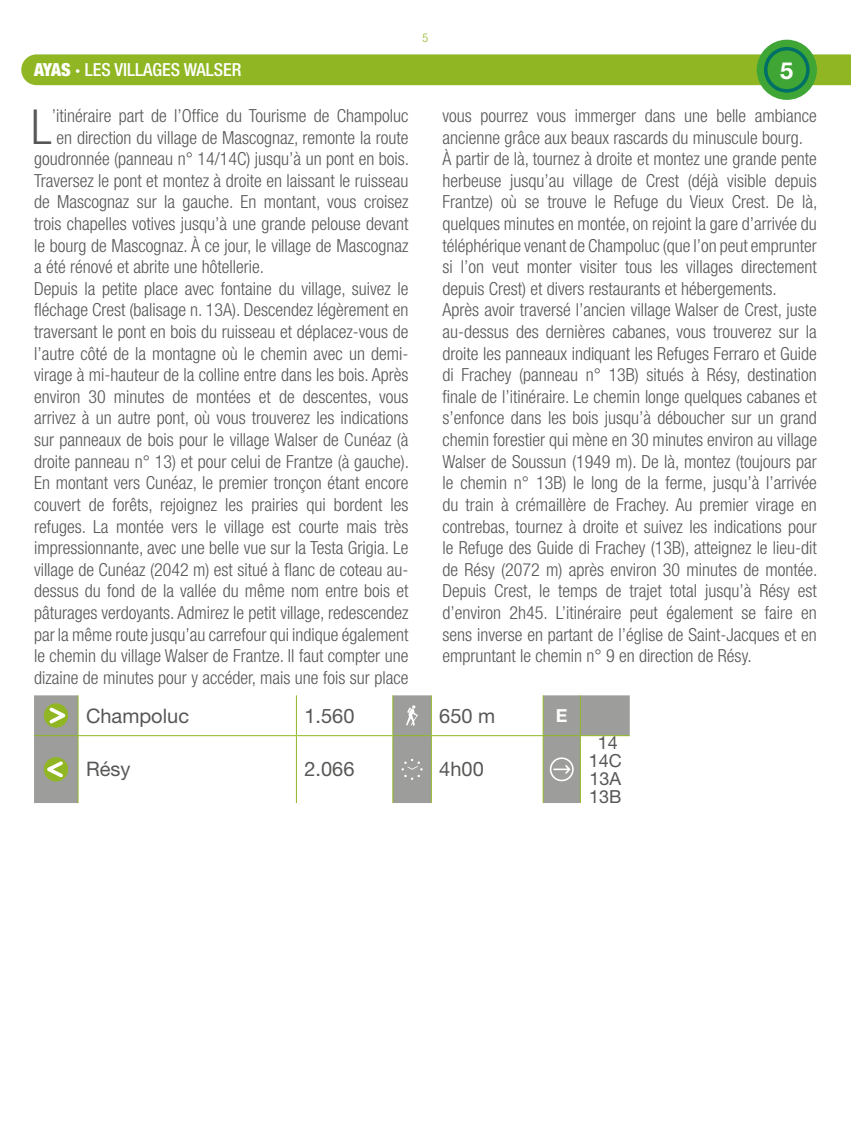
<style>
.page{position:relative;width:851px;height:1134px;background:#fff}
.page>*{position:absolute;margin:0;border:0;box-sizing:border-box;transform-origin:0 0}
.t1{font:300 condensed 48.2px "Helvetica Neue LT Std";color:#575756}
.t2{font:700 23.4px "Helvetica Neue LT Std";color:#fff}
.t3{font:20px "Helvetica Neue LT Std";color:#575756}
.t4{font:300 condensed 18px/21.6px "Helvetica Neue LT Std";color:#575756}
.t5{font:500 condensed 18px "Helvetica Neue LT Std";color:#fff}
.t6{font:18px/18px "Helvetica Neue LT Std";color:#575756;text-align:center}
.t7{font:700 18px "Helvetica Neue LT Std";color:#fff}
.t8{font:300 condensed 12px "Helvetica Neue LT Std";color:#90b723}
.s1{font-weight:900}
</style>
<div class="page">
<div style="left:21px;top:54px;width:829px;height:31px;background:#90b723"></div>
<div style="left:756px;top:40px;width:60px;height:60px;background:#3fa535;border-radius:50%"></div>
<div style="left:763px;top:47px;width:46px;height:46px;border:4px solid #006f66;border-radius:50%"></div>
<svg style="left:34px;top:695px;width:595px;height:108px"></svg>
<hr style="left:77px;top:695px;width:1px;height:40px;background:#90b723">
<hr style="left:296px;top:695px;width:1px;height:40px;background:#90b723">
<hr style="left:392px;top:695px;width:1px;height:40px;background:#90b723">
<hr style="left:431px;top:695px;width:1px;height:40px;background:#90b723">
<hr style="left:542px;top:695px;width:1px;height:40px;background:#90b723">
<hr style="left:579px;top:695px;width:1px;height:40px;background:#90b723">
<hr style="left:34px;top:735px;width:44px;height:1px;background:#90b723">
<hr style="left:78px;top:735px;width:218px;height:1px;background:#90b723">
<hr style="left:77px;top:736px;width:1px;height:67px;background:#90b723">
<hr style="left:296px;top:735px;width:97px;height:1px;background:#90b723">
<hr style="left:296px;top:736px;width:1px;height:67px;background:#90b723">
<hr style="left:393px;top:735px;width:38px;height:1px;background:#90b723">
<hr style="left:392px;top:736px;width:1px;height:67px;background:#90b723">
<hr style="left:431px;top:735px;width:112px;height:1px;background:#90b723">
<hr style="left:431px;top:736px;width:1px;height:67px;background:#90b723">
<hr style="left:543px;top:735px;width:37px;height:1px;background:#90b723">
<hr style="left:542px;top:736px;width:1px;height:67px;background:#90b723">
<hr style="left:580px;top:735px;width:49px;height:1px;background:#90b723">
<hr style="left:579px;top:736px;width:1px;height:67px;background:#90b723">
<div style="left:44px;top:703px;width:24px;height:25px;border:2px solid #90b723;border-radius:50%"></div>
<svg style="left:46px;top:704px;width:26px;height:22px"></svg>
<svg style="left:406px;top:705px;width:12px;height:21px"></svg>
<div style="left:44px;top:757px;width:24px;height:24px;border:2px solid #90b723;border-radius:50%"></div>
<svg style="left:41px;top:758px;width:25px;height:22px"></svg>
<svg style="left:401px;top:759px;width:21px;height:21px"></svg>
<div style="left:549px;top:757px;width:24px;height:24px;border:2px solid #fff;border-radius:50%"></div>
<svg style="left:552px;top:763px;width:19px;height:12px"></svg>
<p class="t8" style="left:422px;top:31px;width:7px">5</p>
<p class="t5" style="left:34px;top:59px;width:209px"><span class="s1">AYAS ·</span> LES VILLAGES WALSER</p>
<p class="t2" style="left:780px;top:56px;width:15px">5</p>
<h1 class="t1" style="left:31px;top:99px;width:22px">L</h1>
<p class="t4" style="left:52px;top:105px;width:358px">’itinéraire part de l’Office du Tourisme de Champoluc</p>
<p class="t4" style="left:57px;top:126px;width:353px">en direction du village de Mascognaz, remonte la route</p>
<p class="t4" style="left:34px;top:148px;width:376px">goudronnée (panneau n° 14/14C) jusqu’à un pont en bois.</p>
<p class="t4" style="left:34px;top:170px;width:376px">Traversez le pont et montez à droite en laissant le ruisseau</p>
<p class="t4" style="left:34px;top:191px;width:376px">de Mascognaz sur la gauche. En montant, vous croisez</p>
<p class="t4" style="left:34px;top:213px;width:376px">trois chapelles votives jusqu’à une grande pelouse devant</p>
<p class="t4" style="left:34px;top:234px;width:376px">le bourg de Mascognaz. À ce jour, le village de Mascognaz</p>
<p class="t4" style="left:34px;top:256px;width:231px">a été rénové et abrite une hôtellerie.</p>
<p class="t4" style="left:34px;top:278px;width:376px">Depuis la petite place avec fontaine du village, suivez le</p>
<p class="t4" style="left:34px;top:299px;width:376px">fléchage Crest (balisage n. 13A). Descendez légèrement en</p>
<p class="t4" style="left:34px;top:321px;width:376px">traversant le pont en bois du ruisseau et déplacez-vous de</p>
<p class="t4" style="left:34px;top:342px;width:376px">l’autre côté de la montagne où le chemin avec un demi-</p>
<p class="t4" style="left:34px;top:364px;width:376px">virage à mi-hauteur de la colline entre dans les bois. Après</p>
<p class="t4" style="left:34px;top:386px;width:376px">environ 30 minutes de montées et de descentes, vous</p>
<p class="t4" style="left:34px;top:407px;width:376px">arrivez à un autre pont, où vous trouverez les indications</p>
<p class="t4" style="left:34px;top:429px;width:376px">sur panneaux de bois pour le village Walser de Cunéaz (à</p>
<p class="t4" style="left:34px;top:450px;width:376px">droite panneau n° 13) et pour celui de Frantze (à gauche).</p>
<p class="t4" style="left:34px;top:472px;width:376px">En montant vers Cunéaz, le premier tronçon étant encore</p>
<p class="t4" style="left:34px;top:494px;width:376px">couvert de forêts, rejoignez les prairies qui bordent les</p>
<p class="t4" style="left:34px;top:515px;width:376px">refuges. La montée vers le village est courte mais très</p>
<p class="t4" style="left:34px;top:537px;width:376px">impressionnante, avec une belle vue sur la Testa Grigia. Le</p>
<p class="t4" style="left:34px;top:558px;width:376px">village de Cunéaz (2042 m) est situé à flanc de coteau au-</p>
<p class="t4" style="left:34px;top:580px;width:376px">dessus du fond de la vallée du même nom entre bois et</p>
<p class="t4" style="left:34px;top:602px;width:376px">pâturages verdoyants. Admirez le petit village, redescendez</p>
<p class="t4" style="left:34px;top:623px;width:376px">par la même route jusqu’au carrefour qui indique également</p>
<p class="t4" style="left:34px;top:645px;width:376px">le chemin du village Walser de Frantze. Il faut compter une</p>
<p class="t4" style="left:34px;top:666px;width:376px">dizaine de minutes pour y accéder, mais une fois sur place</p>
<p class="t4" style="left:442px;top:105px;width:376px">vous pourrez vous immerger dans une belle ambiance ancienne grâce aux beaux rascards du minuscule bourg.<br>À partir de là, tournez à droite et montez une grande pente herbeuse jusqu’au village de Crest (déjà visible depuis Frantze) où se trouve le Refuge du Vieux Crest. De là, quelques minutes en montée, on rejoint la gare d’arrivée du téléphérique venant de Champoluc (que l’on peut emprunter si l’on veut monter visiter tous les villages directement depuis Crest) et divers restaurants et hébergements.<br>Après avoir traversé l’ancien village Walser de Crest, juste au-dessus des dernières cabanes, vous trouverez sur la droite les panneaux indiquant les Refuges Ferraro et Guide di Frachey (panneau n° 13B) situés à Résy, destination finale de l’itinéraire. Le chemin longe quelques cabanes et s’enfonce dans les bois jusqu’à déboucher sur un grand chemin forestier qui mène en 30 minutes environ au village Walser de Soussun (1949 m). De là, montez (toujours par le chemin n° 13B) le long de la ferme, jusqu’à l’arrivée du train à crémaillère de Frachey. Au premier virage en contrebas, tournez à droite et suivez les indications pour le Refuge des Guide di Frachey (13B), atteignez le lieu-dit de Résy (2072 m) après environ 30 minutes de montée.<br>Depuis Crest, le temps de trajet total jusqu’à Résy est d’environ 2h45. L’itinéraire peut également se faire en sens inverse en partant de l’église de Saint-Jacques et en empruntant le chemin n° 9 en direction de Résy.</p>
<p class="t3" style="left:86px;top:704px;width:104px">Champoluc</p>
<p class="t3" style="left:304px;top:704px;width:52px">1.560</p>
<p class="t3" style="left:439px;top:704px;width:57px">650 m</p>
<p class="t7" style="left:556px;top:704px;width:13px">E</p>
<p class="t3" style="left:86px;top:757px;width:46px">Résy</p>
<p class="t3" style="left:304px;top:757px;width:52px">2.066</p>
<p class="t3" style="left:439px;top:757px;width:46px">4h00</p>
<p class="t6" style="left:588px;top:733px;width:35px">14<br>14C<br>13A<br>13B</p>
</div>
